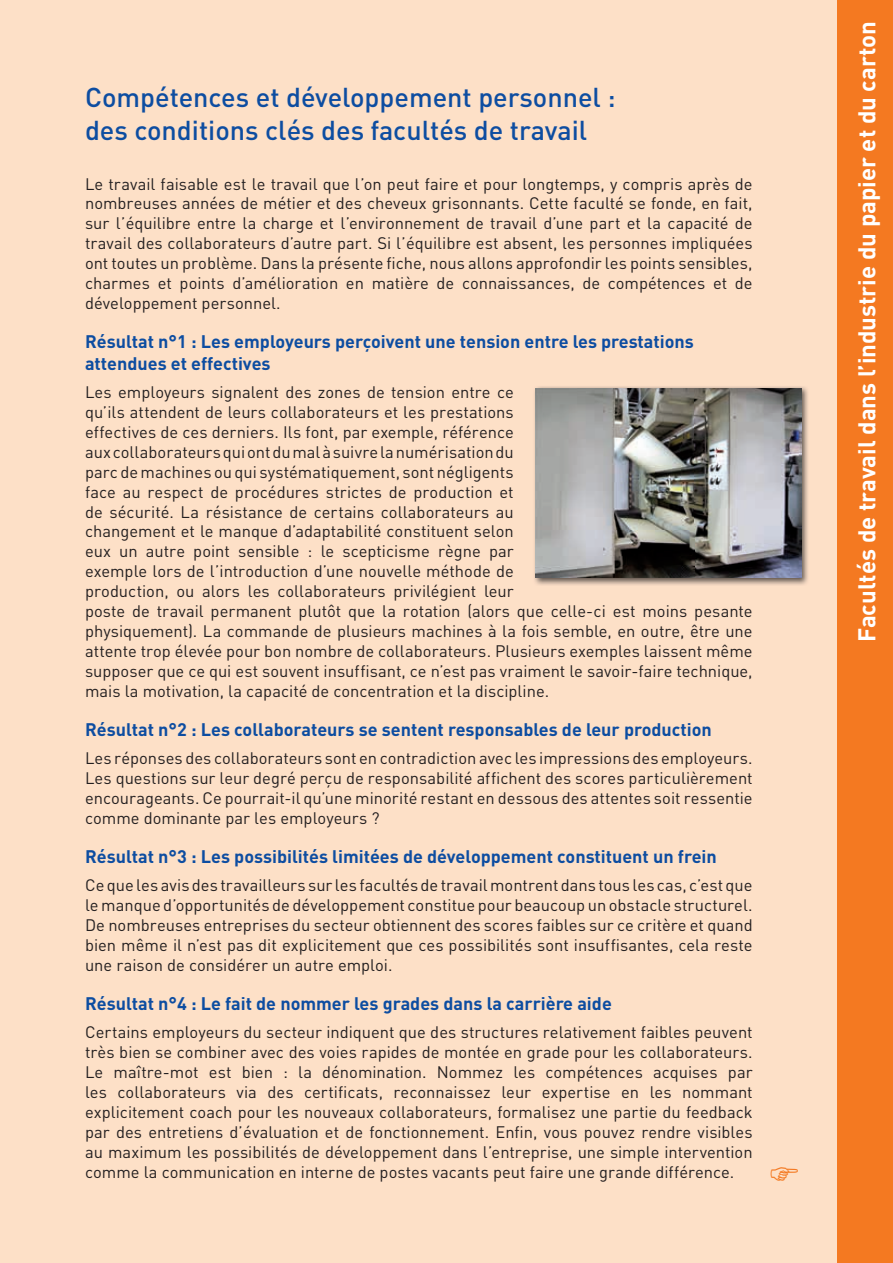
<style>
.page{position:relative;width:893px;height:1263px;background:#fde0c7}
.page>*{position:absolute;margin:0;border:0;box-sizing:border-box;transform-origin:0 0}
.t1{font:500 27px/32.5px "DIN";color:#0d4da1}
.t2{font:700 24px "DIN";color:#fff}
.t3{font:700 18px/21.8px "DIN";color:#0d4da1}
.t4{font:16.5px/20px "DIN";color:#231f20;text-align:justify}
</style>
<div class="page">
<div style="left:838px;top:0;width:55px;height:1263px;background:#f47921"></div>
<img style="left:534px;top:386px;width:274px;height:199px">
<img style="left:535px;top:388px;width:266px;height:190px">
<h1 class="t1" style="left:85px;top:80px;width:532px">Compétences et développement personnel : des conditions clés des facultés de travail</h1>
<p class="t4" style="left:85px;top:173px;width:669px">Le travail faisable est le travail que l’on peut faire et pour longtemps, y compris après de nombreuses années de métier et des cheveux grisonnants. Cette faculté se fonde, en fait, sur l’équilibre entre la charge et l’environnement de travail d’une part et la capacité de travail des collaborateurs d’autre part. Si l’équilibre est absent, les personnes impliquées ont toutes un problème. Dans la présente fiche, nous allons approfondir les points sensibles, charmes et points d’amélioration en matière de connaissances, de compétences et de développement personnel.</p>
<p class="t3" style="left:85px;top:330px;width:610px">Résultat n°1 : Les employeurs perçoivent une tension entre les prestations attendues et effectives</p>
<p class="t4" style="left:85px;top:382px;width:669px;text-align:left">Les employeurs signalent des zones de tension entre ce<br>qu’ils attendent de leurs collaborateurs et les prestations<br>effectives de ces derniers. Ils font, par exemple, référence<br>aux collaborateurs qui ont du mal à suivre la numérisation du<br>parc de machines ou qui systématiquement, sont négligents<br>face au respect de procédures strictes de production et<br>de sécurité. La résistance de certains collaborateurs au<br>changement et le manque d’adaptabilité constituent selon<br>eux un autre point sensible : le scepticisme règne par<br>exemple lors de l’introduction d’une nouvelle méthode de<br>production, ou alors les collaborateurs privilégient leur<br>poste de travail permanent plutôt que la rotation (alors que celle-ci est moins pesante physiquement). La commande de plusieurs machines à la fois semble, en outre, être une attente trop élevée pour bon nombre de collaborateurs. Plusieurs exemples laissent même supposer que ce qui est souvent insuffisant, ce n’est pas vraiment le savoir-faire technique, mais la motivation, la capacité de concentration et la discipline.</p>
<p class="t3" style="left:85px;top:717px;width:628px">Résultat n°2 : Les collaborateurs se sentent responsables de leur production</p>
<p class="t4" style="left:85px;top:748px;width:669px">Les réponses des collaborateurs sont en contradiction avec les impressions des employeurs.<br>Les questions sur leur degré perçu de responsabilité affichent des scores particulièrement encourageants. Ce pourrait-il qu’une minorité restant en dessous des attentes soit ressentie comme dominante par les employeurs ?</p>
<p class="t3" style="left:85px;top:844px;width:633px">Résultat n°3 : Les possibilités limitées de développement constituent un frein</p>
<p class="t4" style="left:85px;top:875px;width:669px">Ce que les avis des travailleurs sur les facultés de travail montrent dans tous les cas, c’est que le manque d’opportunités de développement constitue pour beaucoup un obstacle structurel.<br>De nombreuses entreprises du secteur obtiennent des scores faibles sur ce critère et quand bien même il n’est pas dit explicitement que ces possibilités sont insuffisantes, cela reste une raison de considérer un autre emploi.</p>
<p class="t3" style="left:85px;top:992px;width:528px">Résultat n°4 : Le fait de nommer les grades dans la carrière aide</p>
<p class="t4" style="left:85px;top:1022px;width:669px">Certains employeurs du secteur indiquent que des structures relativement faibles peuvent très bien se combiner avec des voies rapides de montée en grade pour les collaborateurs.<br>Le maître-mot est bien : la dénomination. Nommez les compétences acquises par les collaborateurs via des certificats, reconnaissez leur expertise en les nommant explicitement coach pour les nouveaux collaborateurs, formalisez une partie du feedback par des entretiens d’évaluation et de fonctionnement. Enfin, vous pouvez rendre visibles au maximum les possibilités de développement dans l’entreprise, une simple intervention comme la communication en interne de postes vacants peut faire une grande différence.</p>
<h2 class="t2" style="left:851px;top:642px;width:622px;rotate:-90deg">Facultés de travail dans l’industrie du papier et du carton</h2>
</div>
